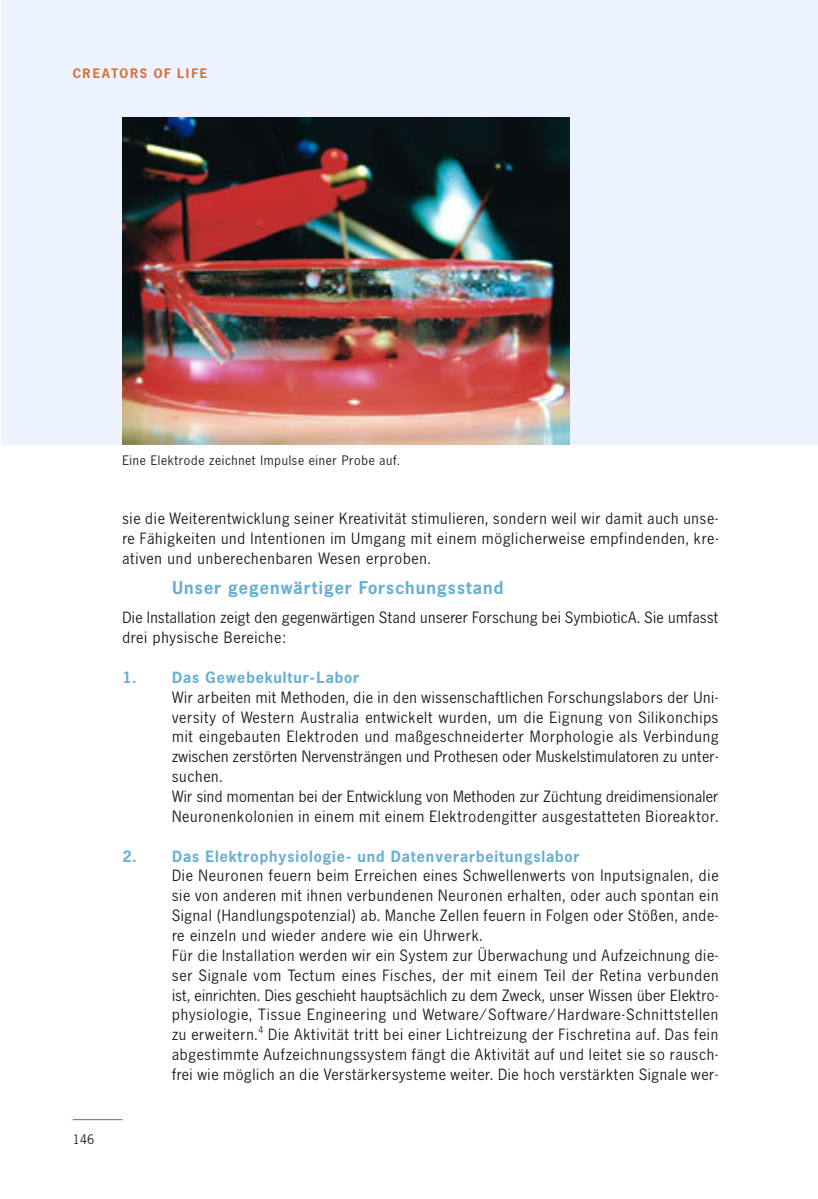
<style>
.page{position:relative;width:818px;height:1199px;background:#fff}
.page>*{position:absolute;margin:0;border:0;box-sizing:border-box;transform-origin:0 0}
.t1{font:700 18.38px "NE13";letter-spacing:.07em;color:#66afd3}
.t2{font:16.1px/19.8px "NE13";letter-spacing:.06em;color:#181819;text-align:justify}
.t3{font:16.1px/19.8px "NE13";letter-spacing:.035em;color:#181819}
.t4{font:700 16.1px "NE13";letter-spacing:.07em;color:#66afd3}
.t5{font:13.65px "NE13";letter-spacing:.065em;color:#181819}
.t6{font:700 13.65px "NE13";letter-spacing:.145em;color:#d76c36}
.t7{font:9.62px "NE13";color:#181819}
</style>
<div class="page">
<div style="left:1px;top:0;width:816px;height:445px;background:#ecf3ff"></div>
<hr style="left:73px;top:1119px;width:49px;height:1px;background:#d76c36">
<img style="left:122px;top:117px;width:447px;height:328px">
<p class="t6" style="left:73px;top:68px;width:136px">CREATORS OF LIFE</p>
<p class="t5" style="left:122px;top:455px;width:279px">Eine Elektrode zeichnet Impulse einer Probe auf.</p>
<p class="t5" style="left:73px;top:1135px;width:23px">146</p>
<p class="t2" style="left:122px;top:510px;width:597px">sie die Weiterentwicklung seiner Kreativität stimulieren, sondern weil wir damit auch unse&shy;re Fähigkeiten und Intentionen im Umgang mit einem möglicherweise empfindenden, kre&shy;ativen und unberechenbaren Wesen erproben.</p>
<p class="t1" style="left:172px;top:581px;width:332px">Unser gegenwärtiger Forschungsstand</p>
<p class="t3" style="left:122px;top:609px;width:597px">Die Installation zeigt den gegenwärtigen Stand unserer Forschung bei SymbioticA. Sie umfasst drei physische Bereiche:</p>
<p class="t4" style="left:122px;top:672px;width:238px">1. Das Gewebekultur-Labor</p>
<p class="t2" style="left:172px;top:689px;width:547px;text-align:left">Wir arbeiten mit Methoden, die in den wissenschaftlichen Forschungslabors der Uni&shy;versity of Western Australia entwickelt wurden, um die Eignung von Silikonchips mit eingebauten Elektroden und maßgeschneiderter Morphologie als Verbindung zwischen zerstörten Nervensträngen und Prothesen oder Muskelstimulatoren zu unter&shy;suchen.<br>Wir sind momentan bei der Entwicklung von Methoden zur Züchtung dreidimensionaler Neuronenkolonien in einem mit einem Elektrodengitter ausgestatteten Bioreaktor.</p>
<p class="t4" style="left:122px;top:850px;width:458px">2. Das Elektrophysiologie- und Datenverarbeitungslabor</p>
<p class="t2" style="left:172px;top:867px;width:547px;text-align:left">Die Neuronen feuern beim Erreichen eines Schwellenwerts von Inputsignalen, die sie von anderen mit ihnen verbundenen Neuronen erhalten, oder auch spontan ein Signal (Handlungspotenzial) ab. Manche Zellen feuern in Folgen oder Stößen, ande&shy;re einzeln und wieder andere wie ein Uhrwerk.<br>Für die Installation werden wir ein System zur Überwachung und Aufzeichnung die&shy;ser Signale vom Tectum eines Fisches, der mit einem Teil der Retina verbunden ist, einrichten. Dies geschieht hauptsächlich zu dem Zweck, unser Wissen über Elektro&shy;physiologie, Tissue Engineering und Wetware/Software/Hardware-Schnittstellen zu erweitern.</p>
<p class="t7" style="left:258px;top:1026px;width:6px">4</p>
<p class="t2" style="left:172px;top:1026px;width:547px;text-indent:96px">Die Aktivität tritt bei einer Lichtreizung der Fischretina auf. Das fein abgestimmte Aufzeichnungssystem fängt die Aktivität auf und leitet sie so rausch&shy;frei wie möglich an die Verstärkersysteme weiter. Die hoch verstärkten Signale wer-</p>
</div>
